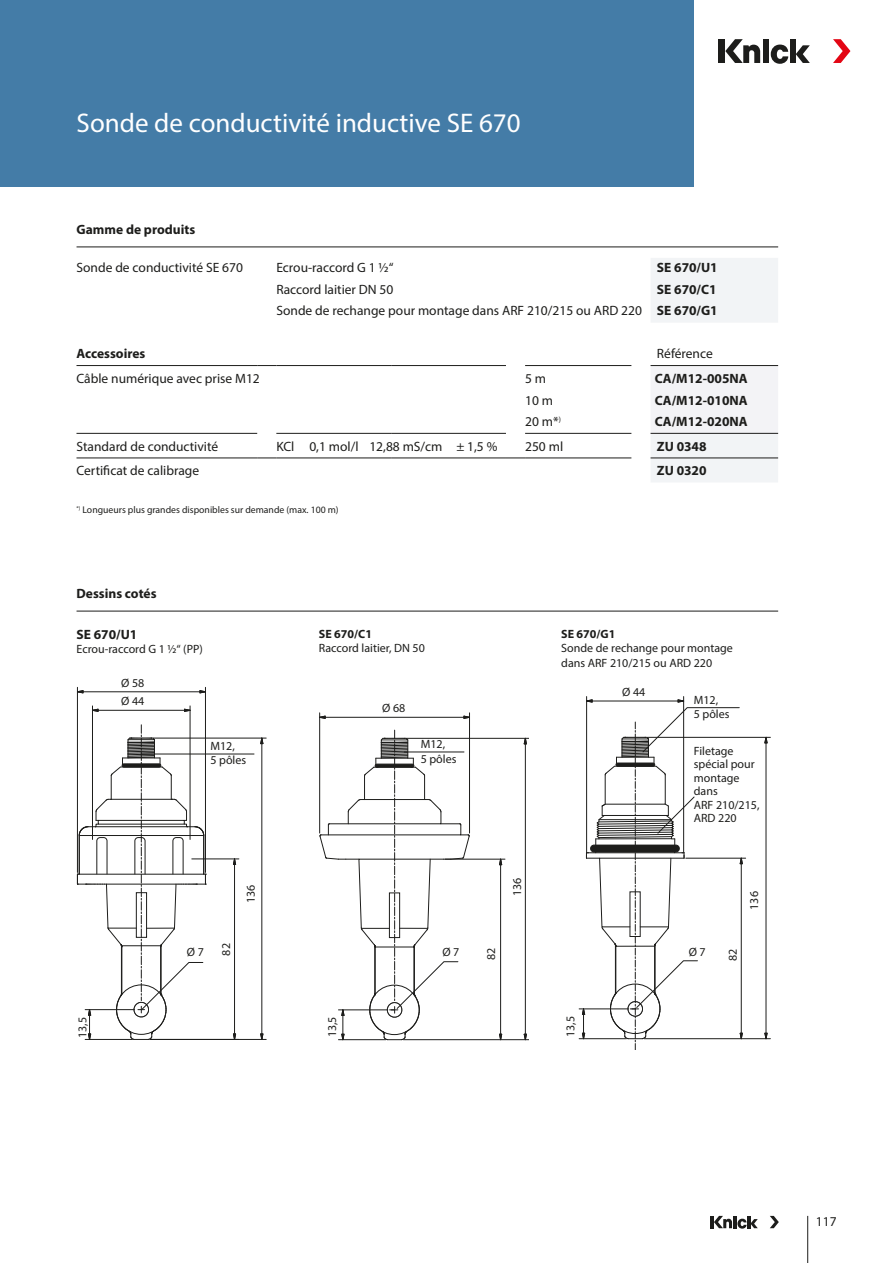
<style>
.page{position:relative;width:893px;height:1263px;background:#fff}
.page>*{position:absolute;margin:0;border:0;box-sizing:border-box;transform-origin:0 0}
.Headline{font:27px "Myriad Pro";color:#fff}
.Tabelle{font:13.5px "Myriad Pro";color:#1d1d1b}
.Tabelle-2{font:700 13.5px "Myriad Pro";color:#1d1d1b}
.Tabelle_Headline{font:700 13.5px "Myriad Pro";color:#1d1d1b}
.Zwischenüberschrift{font:700 13.5px "Myriad Pro";color:#1d1d1b}
.Beschriftungen{font:12px/13.5px "Myriad Pro";color:#1d1d1b}
.Beschriftungen-2{font:700 12px "Myriad Pro";color:#1d1d1b}
.Fußnoten{font:9.75px "Myriad Pro";color:#1d1d1b}
</style>
<div class="page">
<div style="left:0;top:0;width:693px;height:187px;background:#447ca7"></div>
<div style="left:719px;top:39px;width:6px;height:24px;background:#1d1d1b"></div>
<div style="left:790px;top:39px;width:6px;height:24px;background:#1d1d1b"></div>
<svg style="left:796px;top:45px;width:14px;height:18px"></svg>
<svg style="left:833px;top:39px;width:17px;height:24px"></svg>
<svg style="left:725px;top:39px;width:63px;height:25px"></svg>
<hr style="left:807px;top:1216px;width:1px;height:47px;background:#1d1d1b">
<hr style="left:710px;top:1216px;width:4px;height:12px;background:#1d1d1b">
<svg style="left:770px;top:1216px;width:9px;height:12px"></svg>
<svg style="left:714px;top:1216px;width:44px;height:12px"></svg>
<svg style="left:93px;top:709px;width:6px;height:3px"></svg>
<svg style="left:184px;top:709px;width:6px;height:3px"></svg>
<hr style="left:98px;top:710px;width:87px;height:1px;background:#1d1d1b">
<hr style="left:190px;top:706px;width:1px;height:133px;background:#1d1d1b">
<hr style="left:92px;top:706px;width:1px;height:133px;background:#1d1d1b">
<svg style="left:76px;top:690px;width:8px;height:3px"></svg>
<svg style="left:200px;top:690px;width:5px;height:3px"></svg>
<hr style="left:83px;top:691px;width:117px;height:1px;background:#1d1d1b">
<hr style="left:205px;top:687px;width:1px;height:185px;background:#1d1d1b">
<hr style="left:77px;top:687px;width:1px;height:185px;background:#1d1d1b">
<svg style="left:233px;top:858px;width:3px;height:7px"></svg>
<svg style="left:233px;top:1033px;width:3px;height:6px"></svg>
<hr style="left:234px;top:864px;width:1px;height:170px;background:#1d1d1b">
<hr style="left:192px;top:859px;width:47px;height:1px;background:#1d1d1b">
<svg style="left:260px;top:1033px;width:3px;height:6px"></svg>
<svg style="left:260px;top:737px;width:3px;height:7px"></svg>
<hr style="left:262px;top:744px;width:1px;height:290px;background:#1d1d1b">
<hr style="left:153px;top:738px;width:113px;height:1px;background:#1d1d1b">
<hr style="left:150px;top:1039px;width:116px;height:1px;background:#1d1d1b">
<hr style="left:141px;top:754px;width:113px;height:1px;background:#1d1d1b">
<svg style="left:77px;top:725px;width:129px;height:315px"></svg>
<svg style="left:320px;top:716px;width:6px;height:3px"></svg>
<svg style="left:464px;top:716px;width:5px;height:3px"></svg>
<hr style="left:325px;top:717px;width:139px;height:1px;background:#1d1d1b">
<hr style="left:469px;top:713px;width:1px;height:120px;background:#1d1d1b">
<hr style="left:319px;top:713px;width:1px;height:120px;background:#1d1d1b">
<svg style="left:499px;top:858px;width:3px;height:7px"></svg>
<svg style="left:499px;top:1034px;width:3px;height:7px"></svg>
<hr style="left:500px;top:865px;width:1px;height:169px;background:#1d1d1b">
<hr style="left:445px;top:859px;width:60px;height:1px;background:#1d1d1b">
<svg style="left:524px;top:1034px;width:3px;height:7px"></svg>
<svg style="left:524px;top:737px;width:3px;height:8px"></svg>
<hr style="left:525px;top:744px;width:1px;height:290px;background:#1d1d1b">
<hr style="left:407px;top:738px;width:121px;height:1px;background:#1d1d1b">
<hr style="left:403px;top:1039px;width:125px;height:1px;background:#1d1d1b">
<svg style="left:319px;top:730px;width:151px;height:311px"></svg>
<hr style="left:683px;top:696px;width:1px;height:156px;background:#1d1d1b">
<hr style="left:586px;top:696px;width:1px;height:156px;background:#1d1d1b">
<svg style="left:764px;top:736px;width:3px;height:8px"></svg>
<hr style="left:766px;top:743px;width:1px;height:290px;background:#1d1d1b">
<hr style="left:647px;top:737px;width:123px;height:1px;background:#1d1d1b">
<hr style="left:686px;top:858px;width:60px;height:1px;background:#1d1d1b">
<svg style="left:764px;top:1033px;width:3px;height:7px"></svg>
<hr style="left:644px;top:1038px;width:126px;height:1px;background:#1d1d1b">
<hr style="left:579px;top:1038px;width:47px;height:1px;background:#1d1d1b">
<hr style="left:579px;top:1009px;width:49px;height:1px;background:#1d1d1b">
<svg style="left:582px;top:699px;width:161px;height:350px"></svg>
<hr style="left:77px;top:611px;width:701px;height:1px;background:#1d1d1b">
<hr style="left:77px;top:247px;width:701px;height:1px;background:#1d1d1b">
<svg style="left:651px;top:258px;width:127px;height:224px"></svg>
<hr style="left:76px;top:365px;width:181px;height:1px;background:#1d1d1b">
<svg style="left:257px;top:365px;width:19px;height:1px"></svg>
<hr style="left:276px;top:365px;width:115px;height:1px;background:#1d1d1b">
<hr style="left:391px;top:365px;width:115px;height:1px;background:#1d1d1b">
<hr style="left:525px;top:365px;width:106px;height:1px;background:#1d1d1b">
<hr style="left:651px;top:365px;width:127px;height:1px;background:#1d1d1b">
<hr style="left:76px;top:433px;width:181px;height:1px;background:#1d1d1b">
<hr style="left:276px;top:433px;width:115px;height:1px;background:#1d1d1b">
<hr style="left:391px;top:433px;width:115px;height:1px;background:#1d1d1b">
<hr style="left:525px;top:433px;width:106px;height:1px;background:#1d1d1b">
<hr style="left:651px;top:433px;width:127px;height:1px;background:#1d1d1b">
<hr style="left:76px;top:458px;width:181px;height:1px;background:#1d1d1b">
<svg style="left:257px;top:458px;width:19px;height:1px"></svg>
<hr style="left:276px;top:458px;width:115px;height:1px;background:#1d1d1b">
<hr style="left:391px;top:458px;width:115px;height:1px;background:#1d1d1b">
<svg style="left:506px;top:458px;width:19px;height:1px"></svg>
<hr style="left:525px;top:458px;width:106px;height:1px;background:#1d1d1b">
<hr style="left:651px;top:458px;width:127px;height:1px;background:#1d1d1b">
<p class="Headline" style="left:77px;top:106px;width:446px">Sonde de conductivité inductive SE 670</p>
<p class="Tabelle_Headline" style="left:77px;top:221px;width:120px">Gamme de produits</p>
<p class="Tabelle" style="left:76px;top:259px;width:168px">Sonde de conductivité SE 670</p>
<p class="Tabelle" style="left:276px;top:259px;width:119px">Ecrou-raccord G 1 1/2“</p>
<p class="Tabelle-2" style="left:657px;top:259px;width:62px">SE 670/U1</p>
<p class="Tabelle" style="left:276px;top:281px;width:119px">Raccord laitier DN 50</p>
<p class="Tabelle-2" style="left:657px;top:280px;width:61px">SE 670/C1</p>
<p class="Tabelle" style="left:276px;top:303px;width:367px">Sonde de rechange pour montage dans ARF 210/215 ou ARD 220</p>
<p class="Tabelle-2" style="left:657px;top:302px;width:62px">SE 670/G1</p>
<p class="Zwischenüberschrift" style="left:76px;top:345px;width:70px">Accessoires</p>
<p class="Tabelle" style="left:657px;top:345px;width:57px">Référence</p>
<p class="Tabelle" style="left:76px;top:370px;width:185px">Câble numérique avec prise M12</p>
<p class="Tabelle" style="left:525px;top:370px;width:23px">5 m</p>
<p class="Tabelle-2" style="left:655px;top:370px;width:94px">CA/M12-005NA</p>
<p class="Tabelle" style="left:525px;top:392px;width:29px">10 m</p>
<p class="Tabelle-2" style="left:655px;top:391px;width:94px">CA/M12-010NA</p>
<p class="Tabelle" style="left:525px;top:413px;width:37px">20 m*<sup>)</sup></p>
<p class="Tabelle-2" style="left:655px;top:413px;width:94px">CA/M12-020NA</p>
<p class="Tabelle" style="left:76px;top:438px;width:143px">Standard de conductivité</p>
<p class="Tabelle" style="left:276px;top:438px;width:223px">KCl 0,1 mol/l 12,88 mS/cm ± 1,5 %</p>
<p class="Tabelle" style="left:525px;top:438px;width:40px">250 ml</p>
<p class="Tabelle-2" style="left:657px;top:437px;width:51px">ZU 0348</p>
<p class="Tabelle" style="left:76px;top:462px;width:124px">Certificat de calibrage</p>
<p class="Tabelle-2" style="left:657px;top:462px;width:51px">ZU 0320</p>
<p class="Fußnoten" style="left:76px;top:504px;width:264px"><sup>*)</sup> Longueurs plus grandes disponibles sur demande (max. 100 m)</p>
<p class="Tabelle_Headline" style="left:77px;top:585px;width:82px">Dessins cotés</p>
<p class="Zwischenüberschrift" style="left:77px;top:626px;width:62px">SE 670/U1</p>
<p class="Beschriftungen" style="left:77px;top:642px;width:128px">Ecrou-raccord G 1 1/2“ (PP)</p>
<p class="Beschriftungen" style="left:121px;top:676px;width:25px">Ø 58</p>
<p class="Beschriftungen" style="left:121px;top:694px;width:25px">Ø 44</p>
<p class="Beschriftungen" style="left:210px;top:739px;width:37px;line-height:14.2px">M12,<br>5 pôles</p>
<p class="Beschriftungen" style="left:76px;top:1038px;width:22px;rotate:-90deg">13,5</p>
<p class="Beschriftungen" style="left:187px;top:945px;width:18px">Ø 7</p>
<p class="Beschriftungen" style="left:244px;top:903px;width:20px;rotate:-90deg">136</p>
<p class="Beschriftungen" style="left:219px;top:955px;width:14px;rotate:-90deg">82</p>
<p class="Beschriftungen-2" style="left:319px;top:626px;width:55px">SE 670/C1</p>
<p class="Beschriftungen" style="left:319px;top:641px;width:107px">Raccord laitier, DN 50</p>
<p class="Beschriftungen" style="left:382px;top:701px;width:25px">Ø 68</p>
<p class="Beschriftungen-2" style="left:561px;top:626px;width:56px">SE 670/G1</p>
<p class="Beschriftungen" style="left:561px;top:641px;width:173px;line-height:14.2px">Sonde de rechange pour montage dans ARF 210/215 ou ARD 220</p>
<p class="Beschriftungen" style="left:694px;top:693px;width:37px;line-height:14.2px">M12,<br>5 pôles</p>
<p class="Beschriftungen" style="left:622px;top:685px;width:25px">Ø 44</p>
<p class="Beschriftungen" style="left:421px;top:737px;width:37px;line-height:14.2px">M12,<br>5 pôles</p>
<p class="Beschriftungen" style="left:694px;top:744px;width:67px">Filetage spécial pour montage dans<br>ARF 210/215,<br>ARD 220</p>
<p class="Beschriftungen" style="left:510px;top:896px;width:20px;rotate:-90deg">136</p>
<p class="Beschriftungen" style="left:747px;top:910px;width:20px;rotate:-90deg">136</p>
<p class="Beschriftungen" style="left:442px;top:945px;width:18px">Ø 7</p>
<p class="Beschriftungen" style="left:484px;top:960px;width:14px;rotate:-90deg">82</p>
<p class="Beschriftungen" style="left:689px;top:945px;width:18px">Ø 7</p>
<p class="Beschriftungen" style="left:726px;top:961px;width:14px;rotate:-90deg">82</p>
<p class="Beschriftungen" style="left:325px;top:1037px;width:22px;rotate:-90deg">13,5</p>
<p class="Beschriftungen" style="left:564px;top:1037px;width:22px;rotate:-90deg">13,5</p>
<p class="Tabelle" style="left:816px;top:1213px;width:22px">117</p>
</div>
